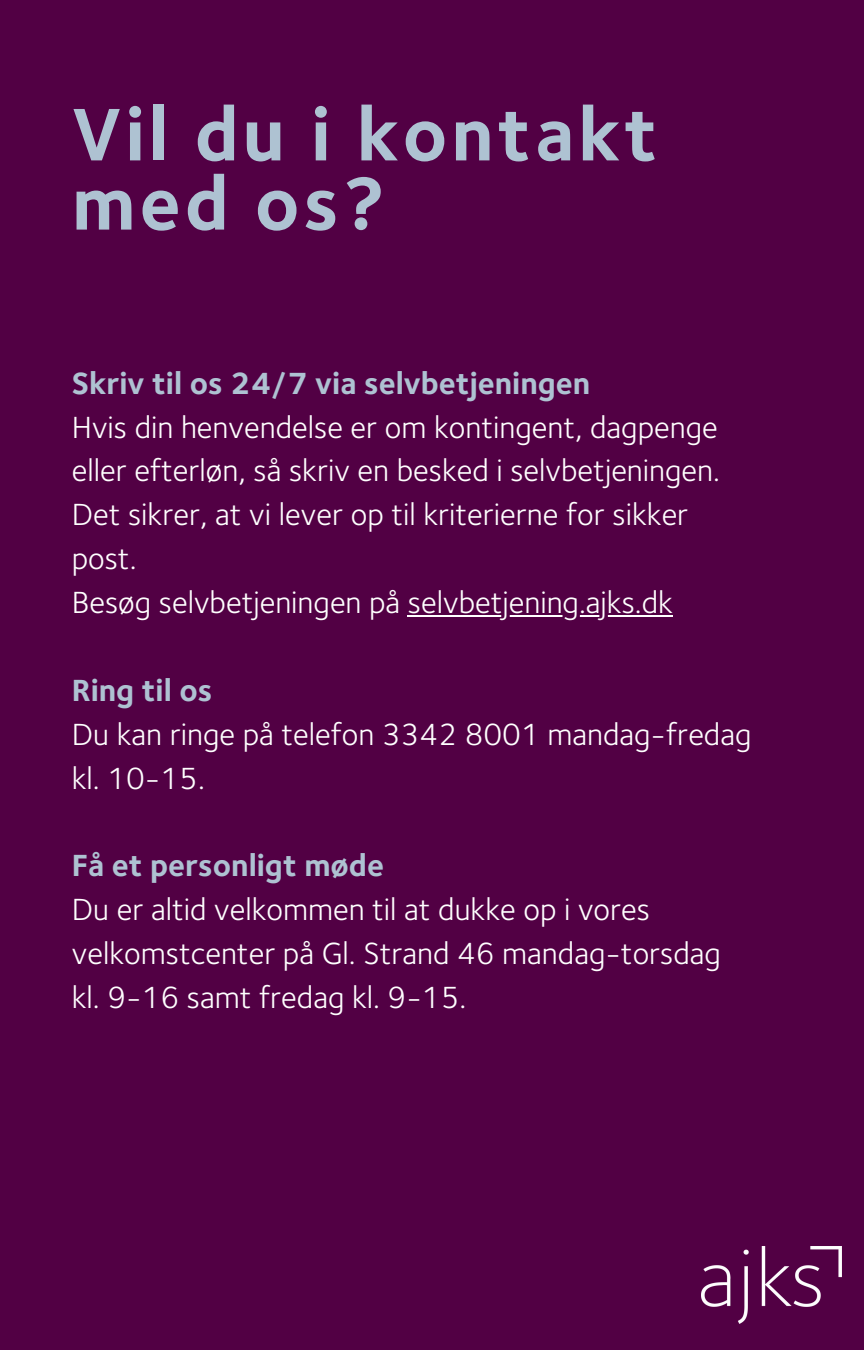
<style>
.page{position:relative;width:864px;height:1350px;background:#520044}
.page>*{position:absolute;margin:0;border:0;box-sizing:border-box;transform-origin:0 0}
.t1{font:700 77.17px/69.3px "Foundry Sterling";letter-spacing:.05em;color:#aec2d2}
.t2{font:31.72px/43.9px "Foundry Sterling";color:#fff}
.t3{font:700 31.72px "Foundry Sterling";color:#aec2d2}
</style>
<div class="page">
<hr style="left:408px;top:615px;width:265px;height:1px;background:#fff">
<img style="left:701px;top:1246px;width:140px;height:78px">
<h1 class="t1" style="left:72px;top:98px;width:587px">Vil du i kontakt med os?</h1>
<p class="t3" style="left:72px;top:363px;width:520px">Skriv til os 24/7 via selvbetjeningen</p>
<p class="t2" style="left:72px;top:404px;width:650px">Hvis din henvendelse er om kontingent, dagpenge eller efterløn, så skriv en besked i selvbetjeningen.<br>Det sikrer, at vi lever op til kriterierne for sikker post.<br>Besøg selvbetjeningen på selvbetjening.ajks.dk</p>
<p class="t3" style="left:72px;top:670px;width:142px">Ring til os</p>
<p class="t2" style="left:72px;top:711px;width:681px">Du kan ringe på telefon 3342 8001 mandag-fredag kl. 10-15.</p>
<p class="t3" style="left:72px;top:846px;width:314px">Få et personligt møde</p>
<p class="t2" style="left:72px;top:887px;width:651px">Du er altid velkommen til at dukke op i vores velkomstcenter på Gl. Strand 46 mandag-torsdag kl. 9-16 samt fredag kl. 9-15.</p>
</div>
